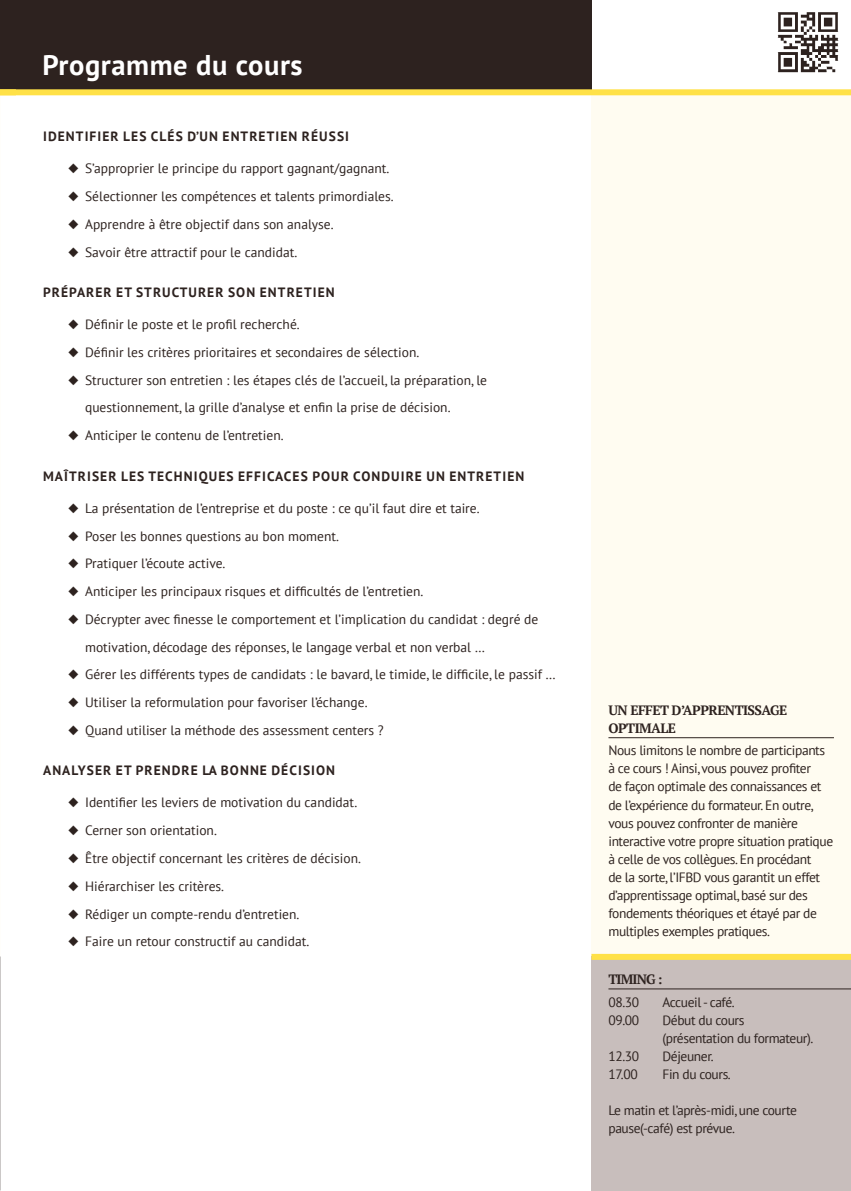
<style>
.page{position:relative;width:851px;height:1191px;background:#fff}
.page>*{position:absolute;margin:0;border:0;box-sizing:border-box;transform-origin:0 0}
.t1{font:700 28.5px "PT Sans";letter-spacing:.02em;color:#fff}
.t2{font:13.5px/27.8px "PT Sans";color:#2d221f}
.t3{font:13.5px/18px "PT Sans";letter-spacing:-.03em;color:#2d221f}
.t4{font:700 13.5px "PT Sans";letter-spacing:.08em;color:#2d221f}
.t5{font:700 13.5px/18px "PT Serif";letter-spacing:-.04em;color:#2d221f}
</style>
<div class="page">
<div style="left:591px;top:92px;width:259px;height:1099px;background:#fffcf1"></div>
<div style="left:0;top:0;width:591px;height:92px;background:#2d221f"></div>
<hr style="left:608px;top:737px;width:225px;height:1px;background:#2d221f">
<img style="left:0;top:956px;width:1px;height:235px">
<div style="left:591px;top:957px;width:259px;height:234px;background:#c8bebc"></div>
<hr style="left:608px;top:988px;width:242px;height:1px;background:#2d221f">
<div style="left:0;top:89px;width:850px;height:6px;background:#ffe147"></div>
<img style="left:777px;top:12px;width:62px;height:61px">
<div style="left:591px;top:954px;width:259px;height:6px;background:#ffe147"></div>
<h1 class="t1" style="left:43px;top:46px;width:261px">Programme du cours</h1>
<p class="t4" style="left:43px;top:128px;width:307px">IDENTIFIER LES CLÉS D’UN ENTRETIEN RÉUSSI</p>
<p class="t2" style="left:68px;top:154px;width:323px">◆ S’approprier le principe du rapport gagnant/gagnant.</p>
<p class="t2" style="left:68px;top:182px;width:327px">◆ Sélectionner les compétences et talents primordiales.</p>
<p class="t2" style="left:68px;top:210px;width:267px">◆ Apprendre à être objectif dans son analyse.</p>
<p class="t2" style="left:68px;top:238px;width:231px">◆ Savoir être attractif pour le candidat.</p>
<p class="t4" style="left:43px;top:283px;width:293px">PRÉPARER ET STRUCTURER SON ENTRETIEN</p>
<p class="t2" style="left:68px;top:310px;width:233px">◆ Définir le poste et le profil recherché.</p>
<p class="t2" style="left:68px;top:338px;width:353px">◆ Définir les critères prioritaires et secondaires de sélection.</p>
<p class="t2" style="left:85px;top:366px;width:403px;text-indent:-17px">◆ Structurer son entretien : les étapes clés de l’accueil, la préparation, le questionnement, la grille d’analyse et enfin la prise de décision.</p>
<p class="t2" style="left:68px;top:421px;width:217px">◆ Anticiper le contenu de l’entretien.</p>
<p class="t4" style="left:43px;top:467px;width:482px">MAÎTRISER LES TECHNIQUES EFFICACES POUR CONDUIRE UN ENTRETIEN</p>
<p class="t2" style="left:68px;top:494px;width:413px">◆ La présentation de l’entreprise et du poste : ce qu’il faut dire et taire.</p>
<p class="t2" style="left:68px;top:521px;width:272px">◆ Poser les bonnes questions au bon moment.</p>
<p class="t2" style="left:68px;top:549px;width:159px">◆ Pratiquer l’écoute active.</p>
<p class="t2" style="left:68px;top:577px;width:357px">◆ Anticiper les principaux risques et difficultés de l’entretien.</p>
<p class="t2" style="left:85px;top:605px;width:454px;text-indent:-17px">◆ Décrypter avec finesse le comportement et l’implication du candidat : degré de motivation, décodage des réponses, le langage verbal et non verbal …</p>
<p class="t2" style="left:68px;top:660px;width:489px">◆ Gérer les différents types de candidats : le bavard, le timide, le difficile, le passif …</p>
<p class="t2" style="left:68px;top:688px;width:301px">◆ Utiliser la reformulation pour favoriser l’échange.</p>
<p class="t2" style="left:68px;top:716px;width:317px">◆ Quand utiliser la méthode des assessment centers ?</p>
<p class="t4" style="left:43px;top:761px;width:293px">ANALYSER ET PRENDRE LA BONNE DÉCISION</p>
<p class="t2" style="left:68px;top:788px;width:291px">◆ Identifier les leviers de motivation du candidat.</p>
<p class="t2" style="left:68px;top:816px;width:150px">◆ Cerner son orientation.</p>
<p class="t2" style="left:68px;top:844px;width:294px">◆ Être objectif concernant les critères de décision.</p>
<p class="t2" style="left:68px;top:871px;width:157px">◆ Hiérarchiser les critères.</p>
<p class="t2" style="left:68px;top:899px;width:233px">◆ Rédiger un compte-rendu d’entretien.</p>
<p class="t2" style="left:68px;top:927px;width:243px">◆ Faire un retour constructif au candidat.</p>
<p class="t5" style="left:608px;top:701px;width:180px">UN EFFET D’APPRENTISSAGE<br>OPTIMALE</p>
<p class="t3" style="left:608px;top:741px;width:226px">Nous limitons le nombre de participants à ce cours ! Ainsi, vous pouvez profiter<br>de façon optimale des connaissances et de l’expérience du formateur. En outre, vous pouvez confronter de manière interactive votre propre situation pratique à celle de vos collègues. En procédant<br>de la sorte, l’IFBD vous garantit un effet d’apprentissage optimal, basé sur des fondements théoriques et étayé par de multiples exemples pratiques.</p>
<p class="t5" style="left:608px;top:970px;width:55px">TIMING :</p>
<p class="t2" style="left:608px;top:987px;width:32px">08.30</p>
<p class="t3" style="left:662px;top:992px;width:74px">Accueil - café.</p>
<p class="t2" style="left:608px;top:1005px;width:32px">09.00</p>
<p class="t3" style="left:662px;top:1010px;width:152px">Début du cours (présentation du formateur).</p>
<p class="t2" style="left:608px;top:1041px;width:32px">12.30</p>
<p class="t3" style="left:662px;top:1046px;width:53px">Déjeuner.</p>
<p class="t2" style="left:608px;top:1059px;width:31px">17.00</p>
<p class="t3" style="left:662px;top:1064px;width:70px">Fin du cours.</p>
<p class="t3" style="left:608px;top:1100px;width:190px">Le matin et l’après-midi, une courte pause(-café) est prévue.</p>
</div>
